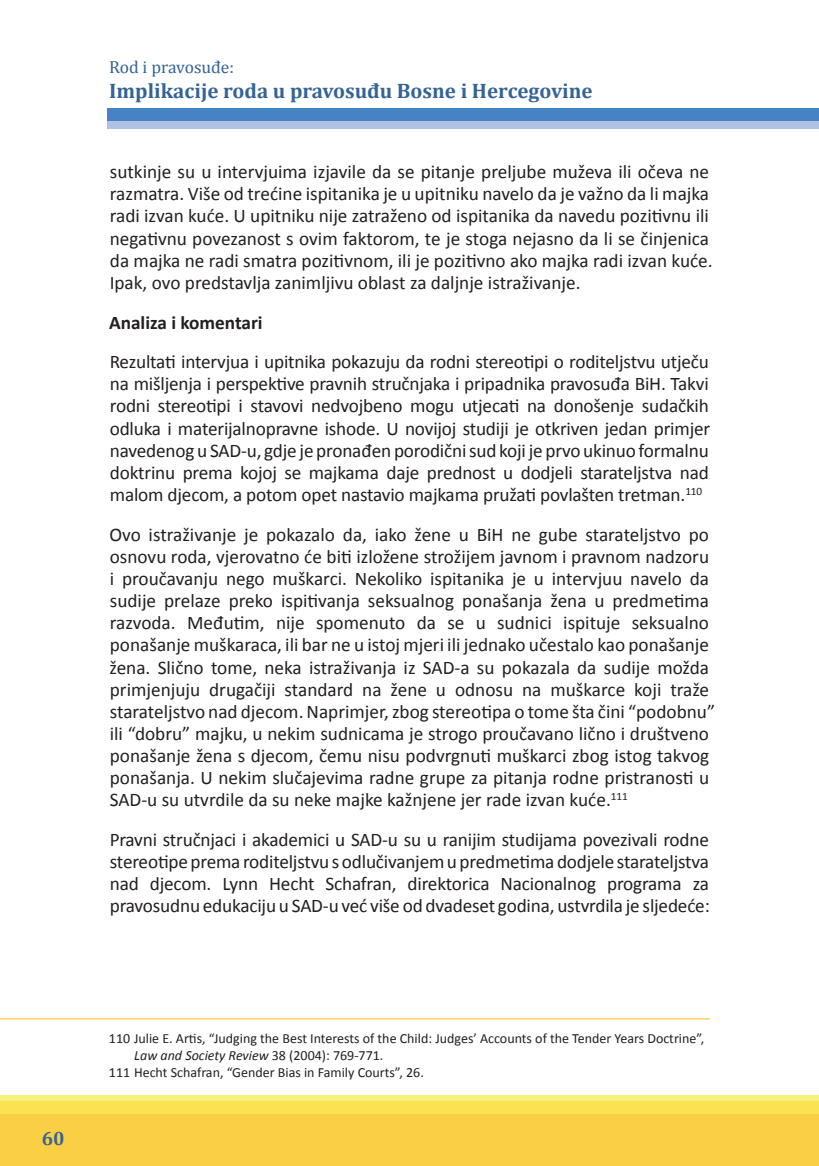
<style>
.page{position:relative;width:819px;height:1166px;background:#fff}
.page>*{position:absolute;margin:0;border:0;box-sizing:border-box;transform-origin:0 0}
.t1{font:700 21px "Cambria";color:#346395}
.t2{font:19.25px/22.1px "Calibri";color:#231f20}
.t3{font:700 19.25px "Calibri";color:#231f20}
.t4{font:700 19.25px "Cambria";color:#346395}
.t5{font:17.5px "Cambria";color:#346395}
.t6{font:14px "Calibri";color:#231f20}
.t7{font:italic 14px "Calibri";color:#231f20}
.s1{font-style:normal}
</style>
<div class="page">
<div style="left:107px;top:108px;width:711px;height:13px;background:#4783c4"></div>
<div style="left:107px;top:121px;width:711px;height:8px;background:#b0c2e3"></div>
<div style="left:0;top:1114px;width:819px;height:52px;background:#facf44"></div>
<div style="left:0;top:1100px;width:819px;height:14px;background:#f8e453"></div>
<div style="left:0;top:1094px;width:819px;height:6px;background:#f8f27b"></div>
<hr style="left:0;top:1018px;width:709px;height:1px;background:#fad044">
<p class="t5" style="left:109px;top:57px;width:126px">Rod i pravosuđe:</p>
<p class="t1" style="left:109px;top:76px;width:485px">Implikacije roda u pravosuđu Bosne i Hercegovine</p>
<p class="t2" style="left:110px;top:161px;width:604px">sutkinje su u intervjuima izjavile da se pitanje preljube muževa ili očeva ne razmatra. Više od trećine ispitanika je u upitniku navelo da je važno da li majka radi izvan kuće. U upitniku nije zatraženo od ispitanika da navedu pozitivnu ili negativnu povezanost s ovim faktorom, te je stoga nejasno da li se činjenica da majka ne radi smatra pozitivnom, ili je pozitivno ako majka radi izvan kuće.<br>Ipak, ovo predstavlja zanimljivu oblast za daljnje istraživanje.</p>
<p class="t3" style="left:109px;top:310px;width:155px">Analiza i komentari</p>
<p class="t2" style="left:110px;top:351px;width:602px;text-align:justify">Rezultati intervjua i upitnika pokazuju da rodni stereotipi o roditeljstvu utječu na mišljenja i perspektive pravnih stručnjaka i pripadnika pravosuđa BiH. Takvi rodni stereotipi i stavovi nedvojbeno mogu utjecati na donošenje sudačkih odluka i materijalnopravne ishode. U novijoj studiji je otkriven jedan primjer navedenog u SAD-u, gdje je pronađen porodični sud koji je prvo ukinuo formalnu doktrinu prema kojoj se majkama daje prednost u dodjeli starateljstva nad malom djecom, a potom opet nastavio majkama pružati povlašten tretman.<sup>110</sup></p>
<p class="t2" style="left:109px;top:523px;width:607px">Ovo istraživanje je pokazalo da, iako žene u BiH ne gube starateljstvo po osnovu roda, vjerovatno će biti izložene strožijem javnom i pravnom nadzoru i proučavanju nego muškarci. Nekoliko ispitanika je u intervjuu navelo da sudije prelaze preko ispitivanja seksualnog ponašanja žena u predmetima razvoda. Međutim, nije spomenuto da se u sudnici ispituje seksualno ponašanje muškaraca, ili bar ne u istoj mjeri ili jednako učestalo kao ponašanje žena. Slično tome, neka istraživanja iz SAD-a su pokazala da sudije možda primjenjuju drugačiji standard na žene u odnosu na muškarce koji traže starateljstvo nad djecom. Naprimjer, zbog stereotipa o tome šta čini “podobnu” ili “dobru” majku, u nekim sudnicama je strogo proučavano lično i društveno ponašanje žena s djecom, čemu nisu podvrgnuti muškarci zbog istog takvog ponašanja. U nekim slučajevima radne grupe za pitanja rodne pristranosti u SAD-u su utvrdile da su neke majke kažnjene jer rade izvan kuće.<sup>111</sup></p>
<p class="t2" style="left:110px;top:829px;width:601px;text-align:justify">Pravni stručnjaci i akademici u SAD-u su u ranijim studijama povezivali rodne stereotipe prema roditeljstvu s odlučivanjem u predmetima dodjele starateljstva nad djecom. Lynn Hecht Schafran, direktorica Nacionalnog programa za pravosudnu edukaciju u SAD-u već više od dvadeset godina, ustvrdila je sljedeće:</p>
<p class="t4" style="left:42px;top:1125px;width:24px">60</p>
<p class="t6" style="left:109px;top:1029px;width:597px">110 Julie E. Artis, “Judging the Best Interests of the Child: Judges’ Accounts of the Tender Years Doctrine”,</p>
<p class="t7" style="left:134px;top:1045px;width:251px">Law and Society Review <span class="s1">38 (2004): 769-771.</span></p>
<p class="t6" style="left:109px;top:1063px;width:316px">111 Hecht Schafran, “Gender Bias in Family Courts”, 26.</p>
</div>
